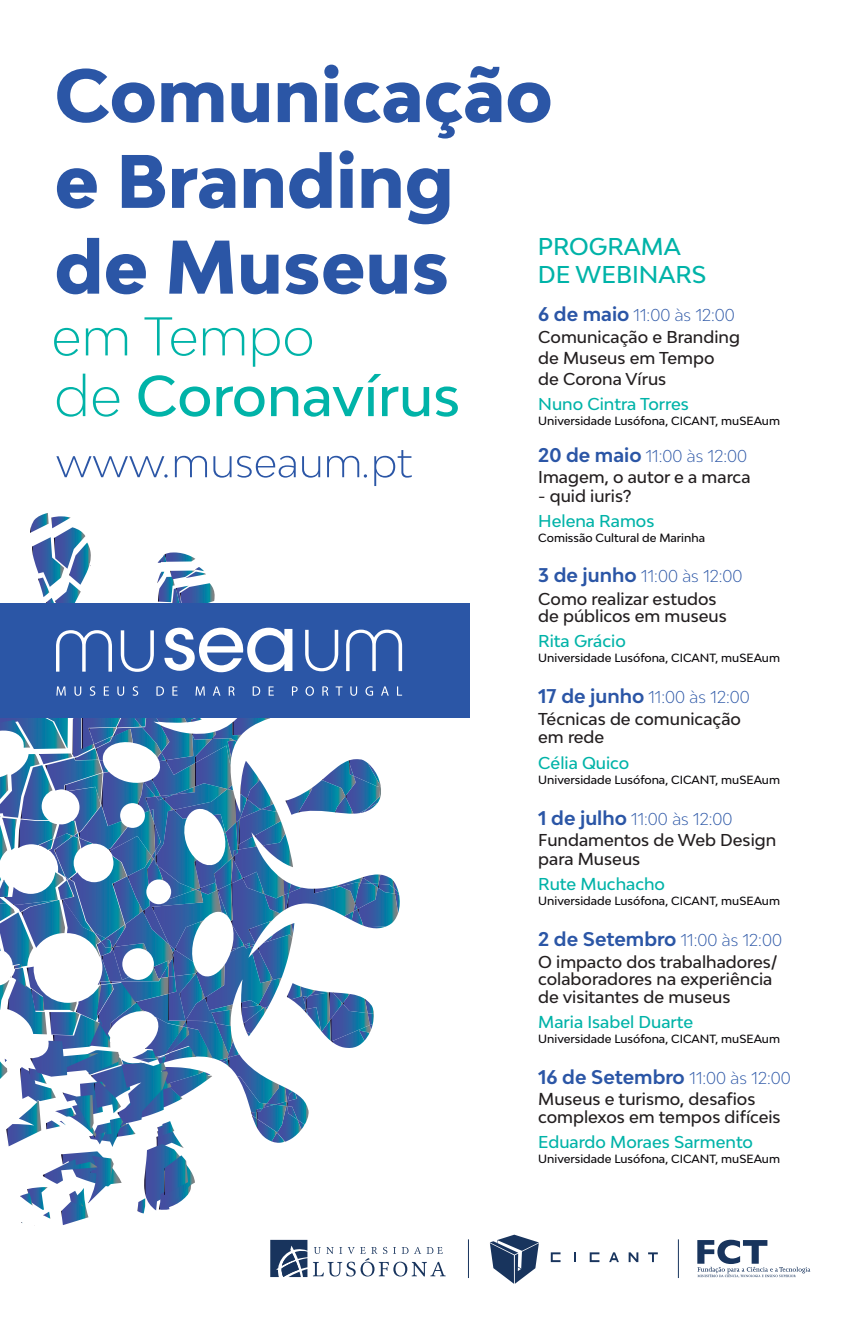
<style>
.page{position:relative;width:851px;height:1323px;background:#fff}
.page>*{position:absolute;margin:0;border:0;box-sizing:border-box;transform-origin:0 0}
.t1{font:500 54.5px "Bw Modelica";color:#00b3a8}
.t2{font:500 23px/27.6px "Bw Modelica";color:#00b3a8}
.t3{font:700 18.75px "Bw Modelica";color:#2b56a6}
.t4{font:500 16.25px/21.2px "Bw Modelica";color:#231f20}
.t5{font:500 16.25px "Bw Modelica";color:#00b3a8}
.t6{font:500 11.25px "Bw Modelica";color:#0b090c}
.s1{font-weight:300}
.s2{font-weight:700;font-size:18.75px;color:#2b56a6}
.s3{font-weight:300;color:#2b56a6}
.s4{font-weight:300;font-size:16.25px}
</style>
<div class="page">
<svg style="left:57px;top:68px;width:97px;height:55px"></svg>
<svg style="left:161px;top:82px;width:62px;height:40px"></svg>
<svg style="left:231px;top:83px;width:38px;height:40px"></svg>
<svg style="left:278px;top:82px;width:39px;height:40px"></svg>
<svg style="left:324px;top:65px;width:14px;height:57px"></svg>
<svg style="left:344px;top:82px;width:75px;height:41px"></svg>
<svg style="left:426px;top:66px;width:75px;height:72px"></svg>
<svg style="left:507px;top:82px;width:43px;height:41px"></svg>
<svg style="left:57px;top:168px;width:40px;height:40px"></svg>
<svg style="left:122px;top:155px;width:43px;height:53px"></svg>
<svg style="left:172px;top:168px;width:63px;height:40px"></svg>
<svg style="left:244px;top:168px;width:39px;height:40px"></svg>
<svg style="left:289px;top:152px;width:42px;height:56px"></svg>
<svg style="left:339px;top:150px;width:14px;height:58px"></svg>
<svg style="left:361px;top:168px;width:39px;height:40px"></svg>
<svg style="left:407px;top:168px;width:42px;height:56px"></svg>
<svg style="left:57px;top:238px;width:42px;height:56px"></svg>
<svg style="left:106px;top:254px;width:40px;height:40px"></svg>
<svg style="left:169px;top:240px;width:64px;height:53px"></svg>
<svg style="left:241px;top:255px;width:37px;height:39px"></svg>
<svg style="left:285px;top:254px;width:78px;height:40px"></svg>
<svg style="left:369px;top:255px;width:38px;height:39px"></svg>
<svg style="left:414px;top:254px;width:32px;height:40px"></svg>
<svg style="left:54px;top:328px;width:25px;height:28px"></svg>
<svg style="left:86px;top:328px;width:41px;height:27px"></svg>
<svg style="left:144px;top:317px;width:52px;height:39px"></svg>
<svg style="left:203px;top:328px;width:41px;height:27px"></svg>
<svg style="left:253px;top:328px;width:59px;height:38px"></svg>
<svg style="left:56px;top:456px;width:111px;height:21px"></svg>
<svg style="left:175px;top:455px;width:32px;height:22px"></svg>
<svg style="left:213px;top:456px;width:18px;height:21px"></svg>
<svg style="left:237px;top:455px;width:58px;height:22px"></svg>
<svg style="left:302px;top:456px;width:18px;height:21px"></svg>
<svg style="left:327px;top:455px;width:40px;height:22px"></svg>
<svg style="left:374px;top:450px;width:37px;height:36px"></svg>
<svg style="left:489px;top:1234px;width:49px;height:49px"></svg>
<svg style="left:550px;top:1252px;width:10px;height:9px"></svg>
<svg style="left:574px;top:1252px;width:2px;height:9px"></svg>
<svg style="left:589px;top:1252px;width:10px;height:9px"></svg>
<svg style="left:609px;top:1252px;width:9px;height:9px"></svg>
<svg style="left:628px;top:1252px;width:10px;height:9px"></svg>
<svg style="left:648px;top:1252px;width:9px;height:9px"></svg>
<svg style="left:313px;top:1246px;width:132px;height:30px"></svg>
<svg style="left:270px;top:1239px;width:37px;height:37px"></svg>
<hr style="left:678px;top:1238px;width:1px;height:39px;background:#18345d">
<hr style="left:468px;top:1238px;width:1px;height:39px;background:#18345d">
<svg style="left:697px;top:1239px;width:113px;height:38px"></svg>
<div style="left:0;top:602px;width:469px;height:115px;background:#2b56a6"></div>
<svg style="left:0;top:513px;width:402px;height:713px"></svg>
<h1 class="t1" style="left:54px;top:360px;width:407px"><span class="s1">de</span> Coronavírus</h1>
<h2 class="t2" style="left:537px;top:232px;width:170px">PROGRAMA<br>DE WEBINARS</h2>
<p class="t4" style="left:538px;top:304px;width:203px"><span class="s2">6 de maio</span> <span class="s3">11:00 às 12:00<br></span>Comunicação e Branding de Museus em Tempo<br>de Corona Vírus</p>
<p class="t5" style="left:538px;top:393px;width:152px">Nuno Cintra Torres</p>
<p class="t6" style="left:538px;top:414px;width:243px">Universidade Lusófona, CICANT, muSEAum</p>
<p class="t4" style="left:538px;top:444px;width:214px"><span class="s2">20 de maio</span> <span class="s3">11:00 às 12:00<br></span>Imagem, o autor e a marca</p>
<p class="t4" style="left:538px;top:484px;width:95px">- quid iuris?</p>
<p class="t5" style="left:538px;top:510px;width:118px">Helena Ramos</p>
<p class="t6" style="left:538px;top:530px;width:168px">Comissão Cultural de Marinha</p>
<p class="t4" style="left:538px;top:564px;width:206px;line-height:22.5px"><span class="s2">3 de junho</span> <span class="s3">11:00 às 12:00<br></span>Como realizar estudos</p>
<p class="t4" style="left:538px;top:605px;width:190px">de públicos em museus</p>
<p class="t5" style="left:538px;top:630px;width:89px">Rita Grácio</p>
<p class="t6" style="left:538px;top:650px;width:243px">Universidade Lusófona, CICANT, muSEAum</p>
<p class="t4" style="left:538px;top:686px;width:213px"><span class="s2">17 de junho</span> <span class="s3">11:00 às 12:00<br></span>Técnicas de comunicação</p>
<p class="t4" style="left:538px;top:726px;width:68px">em rede</p>
<p class="t5" style="left:538px;top:751px;width:93px">Célia Quico</p>
<p class="t6" style="left:538px;top:772px;width:243px">Universidade Lusófona, CICANT, muSEAum</p>
<p class="t4" style="left:538px;top:807px;width:239px"><span class="s2">1 de julho</span> <span class="s3">11:00 às 12:00<br></span>Fundamentos de Web Design</p>
<p class="t4" style="left:538px;top:847px;width:104px">para Museus</p>
<p class="t5" style="left:538px;top:873px;width:128px">Rute Muchacho</p>
<p class="t6" style="left:538px;top:893px;width:243px">Universidade Lusófona, CICANT, muSEAum</p>
<p class="t4" style="left:538px;top:929px;width:245px"><span class="s2">2 de Setembro</span> <span class="s3">11:00 às 12:00<br></span>O impacto dos trabalhadores/</p>
<p class="t4" style="left:538px;top:969px;width:236px;line-height:17.5px">colaboradores na experiência de visitantes de museus</p>
<p class="t5" style="left:538px;top:1010px;width:156px">Maria Isabel Duarte</p>
<p class="t6" style="left:538px;top:1031px;width:243px">Universidade Lusófona, CICANT, muSEAum</p>
<p class="t3" style="left:538px;top:1064px;width:254px">16 de Setembro <span class="s4">11:00 às 12:00</span></p>
<p class="t4" style="left:538px;top:1089px;width:244px;line-height:17.5px">Museus e turismo, desafios complexos em tempos difíceis</p>
<p class="t5" style="left:538px;top:1131px;width:216px">Eduardo Moraes Sarmento</p>
<p class="t6" style="left:538px;top:1151px;width:243px">Universidade Lusófona, CICANT, muSEAum</p>
</div>
